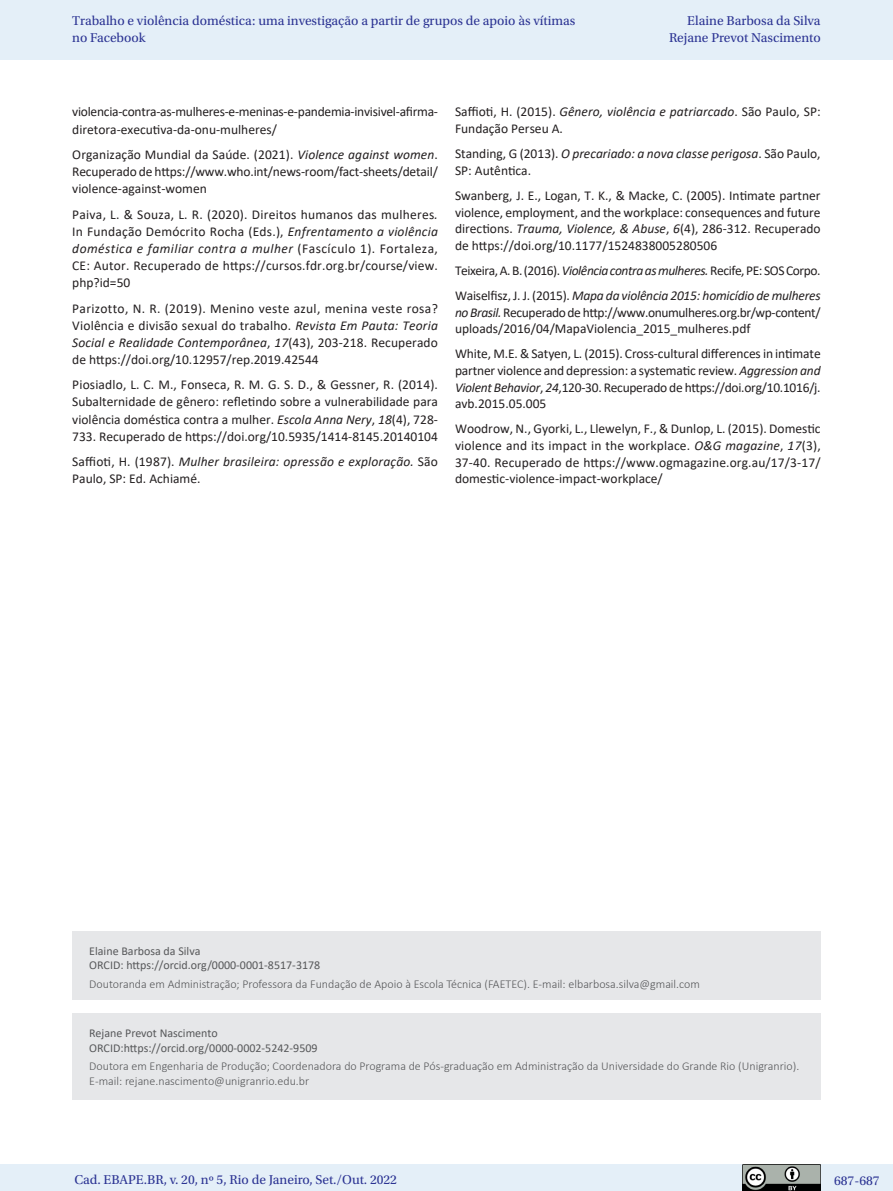
<style>
.page{position:relative;width:893px;height:1191px;background:#fff}
.page>*{position:absolute;margin:0;border:0;box-sizing:border-box;transform-origin:0 0}
.Referencias{font:13.5px/17.1px "Calibri";color:#231f20;text-align:justify}
.t1{font:13.5px/16.5px "Utopia Std";color:#2b3393}
.Referencias-2{font:13.5px/17.1px "Calibri";letter-spacing:-.02em;color:#231f20}
.Referencias-3{font:13.5px "Calibri";letter-spacing:-.03em;color:#231f20}
._06_3_nota_de_fim_au{font:300 12px/14.4px "Calibri";color:#57585a}
._06_3_nota_de_fim_au-2{font:12px "Calibri";color:#57585a}
.s1{font-style:italic}
</style>
<div class="page">
<div style="left:0;top:0;width:893px;height:60px;background:#e4eff8"></div>
<div style="left:0;top:1164px;width:893px;height:27px;background:#e4eff8"></div>
<img style="left:743px;top:1164px;width:78px;height:27px">
<div style="left:72px;top:931px;width:749px;height:168px;background:#e6e7e9"></div>
<div style="left:72px;top:1000px;width:751px;height:12px;background:#fff"></div>
<p class="t1" style="left:72px;top:13px;width:505px">Trabalho e violência doméstica: uma investigação a partir de grupos de apoio às vítimas no Facebook</p>
<p class="t1" style="left:669px;top:13px;width:153px;text-align:right">Elaine Barbosa da Silva<br>Rejane Prevot Nascimento</p>
<p class="Referencias-2" style="left:72px;top:103px;width:367px">violencia-contra-as-mulheres-e-meninas-e-pandemia-invisivel-afirma&shy;diretora-executiva-da-onu-mulheres/</p>
<p class="Referencias" style="left:72px;top:146px;width:367px">Organização Mundial da Saúde. (2021). <span class="s1">Violence against women</span>.<br>Recuperado de https://www.who.int/news-room/fact-sheets/detail/ violence-against-women</p>
<p class="Referencias" style="left:72px;top:205px;width:367px">Paiva, L. &amp; Souza, L. R. (2020). Direitos humanos das mulheres<span class="s1">.<br></span>In Fundação Demócrito Rocha (Eds.), <span class="s1">Enfrentamento a violência doméstica e familiar contra a mulher</span> (Fascículo 1). Fortaleza, CE: Autor. Recuperado de https://cursos.fdr.org.br/course/view. php?id=50</p>
<p class="Referencias" style="left:72px;top:299px;width:367px">Parizotto, N. R. (2019). Menino veste azul, menina veste rosa?<br>Violência e divisão sexual do trabalho. <span class="s1">Revista Em Pauta: Teoria Social e Realidade Contemporânea</span>, <span class="s1">17</span>(43), 203-218. Recuperado de https://doi.org/10.12957/rep.2019.42544</p>
<p class="Referencias" style="left:72px;top:376px;width:367px">Piosiadlo, L. C. M., Fonseca, R. M. G. S. D., &amp; Gessner, R. (2014).<br>Subalternidade de gênero: refletindo sobre a vulnerabilidade para violência doméstica contra a mulher. <span class="s1">Escola Anna Nery</span>, <span class="s1">18</span>(4), 728- 733. Recuperado de https://doi.org/10.5935/1414-8145.20140104</p>
<p class="Referencias" style="left:72px;top:453px;width:367px">Saffioti, H. (1987). <span class="s1">Mulher brasileira: opressão e exploração.</span> São<br>Paulo, SP: Ed. Achiamé.</p>
<p class="Referencias" style="left:455px;top:103px;width:367px;line-height:16.6px">Saffioti, H. (2015). <span class="s1">Gênero, violência e patriarcado</span>. São Paulo, SP:<br>Fundação Perseu A.</p>
<p class="Referencias" style="left:455px;top:145px;width:367px;line-height:16.6px">Standing, G (2013). <span class="s1">O precariado: a nova classe perigosa</span>. São Paulo,<br>SP: Autêntica.</p>
<p class="Referencias" style="left:455px;top:187px;width:367px;line-height:16.6px">Swanberg, J. E., Logan, T. K., &amp; Macke, C. (2005). Intimate partner violence, employment, and the workplace: consequences and future directions. <span class="s1">Trauma, Violence, &amp; Abuse</span>, <span class="s1">6</span>(4), 286-312. Recuperado de https://doi.org/10.1177/1524838005280506</p>
<p class="Referencias-3" style="left:455px;top:261px;width:367px">Teixeira, A. B. (2016). <span class="s1">Violência contra as mulheres.</span> Recife, PE: SOS Corpo.</p>
<p class="Referencias" style="left:455px;top:287px;width:367px;line-height:16.6px">Waiselfisz, J. J. (2015). <span class="s1">Mapa da violência 2015: homicídio de mulheres no Brasil.</span>Recuperado de http://www.onumulheres.org.br/wp-content/ uploads/2016/04/MapaViolencia_2015_mulheres.pdf</p>
<p class="Referencias" style="left:455px;top:345px;width:367px;line-height:16.6px">White, M.E. &amp; Satyen, L. (2015). Cross-cultural differences in intimate partner violence and depression: a systematic review. <span class="s1">Aggression and Violent Behavior</span>, <span class="s1">24</span>,120-30. Recuperado de https://doi.org/10.1016/j. avb.2015.05.005</p>
<p class="Referencias" style="left:455px;top:420px;width:367px;line-height:16.6px">Woodrow, N., Gyorki, L., Llewelyn, F., &amp; Dunlop, L. (2015). Domestic violence and its impact in the workplace. <span class="s1">O&amp;G magazine</span>, <span class="s1">17</span>(3), 37-40. Recuperado de https://www.ogmagazine.org.au/17/3-17/ domestic-violence-impact-workplace/</p>
<p class="_06_3_nota_de_fim_au-2" style="left:89px;top:942px;width:113px">Elaine Barbosa da Silva</p>
<p class="_06_3_nota_de_fim_au-2" style="left:89px;top:956px;width:233px">ORCID: https://orcid.org/0000-0001-8517-3178</p>
<p class="_06_3_nota_de_fim_au" style="left:89px;top:976px;width:612px">Doutoranda em Administração; Professora da Fundação de Apoio à Escola Técnica (FAETEC). E-mail: elbarbosa.silva@gmail.com</p>
<p class="_06_3_nota_de_fim_au-2" style="left:89px;top:1025px;width:130px">Rejane Prevot Nascimento</p>
<p class="_06_3_nota_de_fim_au-2" style="left:89px;top:1039px;width:230px">ORCID:https://orcid.org/0000-0002-5242-9509</p>
<p class="_06_3_nota_de_fim_au" style="left:89px;top:1059px;width:711px">Doutora em Engenharia de Produção; Coordenadora do Programa de Pós-graduação em Administração da Universidade do Grande Rio (Unigranrio).<br>E-mail: rejane.nascimento@unigranrio.edu.br</p>
<p class="t1" style="left:74px;top:1171px;width:324px">Cad. EBAPE.BR, v. 20, nº 5, Rio de Janeiro, Set./Out. 2022</p>
<p class="t1" style="left:834px;top:1172px;width:47px">687-687</p>
</div>
